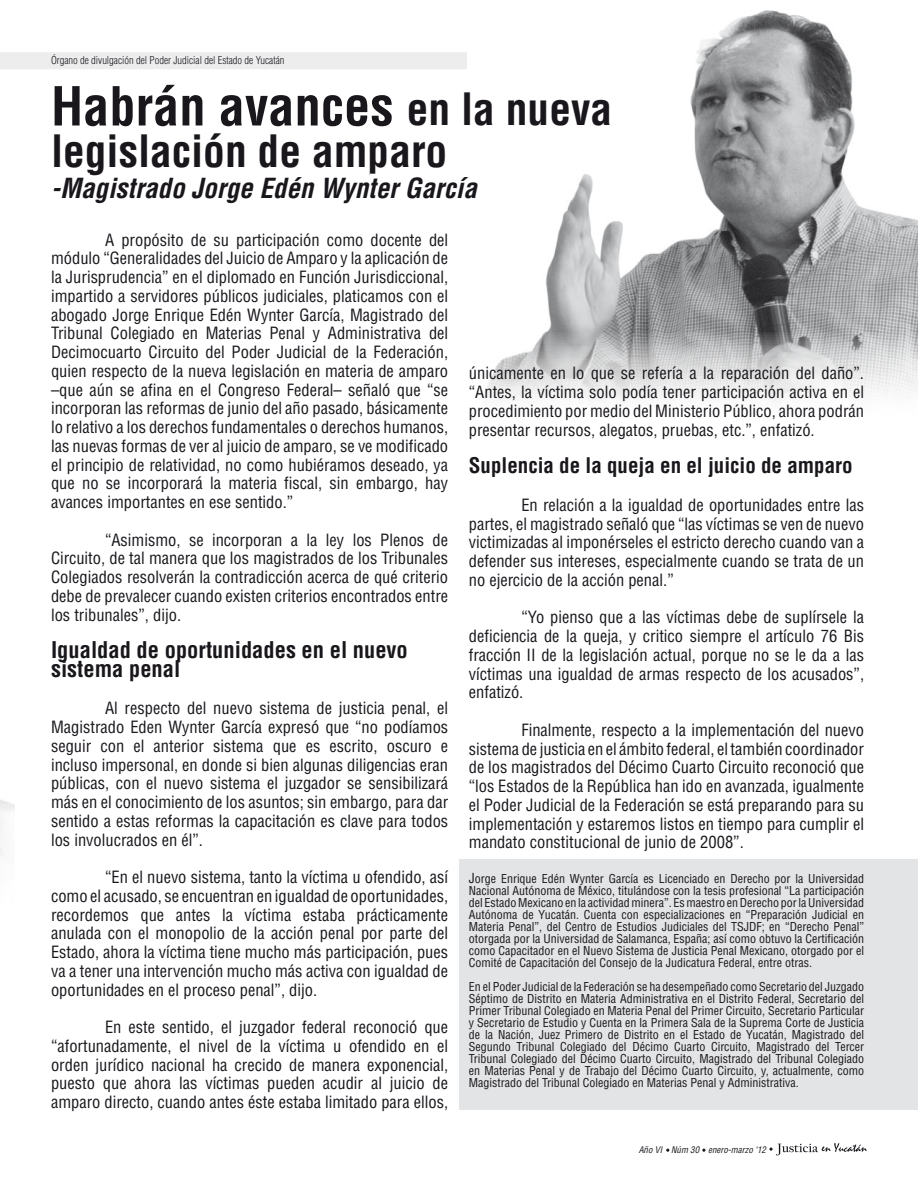
<style>
.page{position:relative;width:918px;height:1188px;background:#fff}
.page>*{position:absolute;margin:0;border:0;box-sizing:border-box;transform-origin:0 0}
.t1{font:700 condensed 52.5px "Helvetica LT Std";color:#1a171c}
.t2{font:700 condensed 43.5px "Helvetica LT Std";color:#1a171c}
.t3{font:italic 700 condensed 27px "Helvetica LT Std";color:#1a171c}
.t4{font:700 condensed 22.5px/18.8px "Helvetica LT Std";color:#1a171c}
.t5{font:700 condensed 21px "Helvetica LT Std";color:#1a171c}
.t6{font:condensed 16.5px/18.8px "Helvetica LT Std";color:#1a171c;text-align:justify}
.t7{font:condensed 12px/12px "Helvetica LT Std";color:#1a171c;text-align:justify}
.t8{font:300 condensed 10.5px "Helvetica LT Std";color:#1a171c}
.t9{font:italic condensed 8.85px "Helvetica LT Std";color:#1a171c}
.s1{font-size:43.5px}
.s2{font-size:13.5px}
</style>
<div class="page">
<img style="left:485px;top:10px;width:433px;height:390px">
<div style="left:459px;top:860px;width:459px;height:250px;background:#e3e4e5"></div>
<svg style="left:0;top:46px;width:876px;height:271px"></svg>
<p class="t8" style="left:51px;top:54px;width:235px">Órgano de divulgación del Poder Judicial del Estado de Yucatán</p>
<h1 class="t1" style="left:51px;top:73px;width:563px">Habrán avances <span class="s1">en la nueva</span></h1>
<h2 class="t2" style="left:51px;top:124px;width:398px">legislación de amparo</h2>
<h3 class="t3" style="left:51px;top:171px;width:427px">-Magistrado Jorge Edén Wynter García</h3>
<p class="t6" style="left:51px;top:230px;width:399px;text-indent:54px">A propósito de su participación como docente del módulo “Generalidades del Juicio de Amparo y la aplicación de la Jurisprudencia” en el diplomado en Función Jurisdiccional, impartido a servidores públicos judiciales, platicamos con el abogado Jorge Enrique Edén Wynter García, Magistrado del Tribunal Colegiado en Materias Penal y Administrativa del Decimocuarto Circuito del Poder Judicial de la Federación, quien respecto de la nueva legislación en materia de amparo –que aún se afina en el Congreso Federal– señaló que “se incorporan las reformas de junio del año pasado, básicamente lo relativo a los derechos fundamentales o derechos humanos, las nuevas formas de ver al juicio de amparo, se ve modificado el principio de relatividad, no como hubiéramos deseado, ya que no se incorporará la materia fiscal, sin embargo, hay avances importantes en ese sentido.”</p>
<p class="t6" style="left:51px;top:530px;width:399px;text-indent:54px">“Asimismo, se incorporan a la ley los Plenos de Circuito, de tal manera que los magistrados de los Tribunales Colegiados resolverán la contradicción acerca de qué criterio debe de prevalecer cuando existen criterios encontrados entre los tribunales”, dijo.</p>
<h3 class="t4" style="left:51px;top:640px;width:358px">Igualdad de oportunidades en el nuevo sistema penal</h3>
<p class="t6" style="left:51px;top:699px;width:399px;text-indent:54px">Al respecto del nuevo sistema de justicia penal, el Magistrado Eden Wynter García expresó que “no podíamos seguir con el anterior sistema que es escrito, oscuro e incluso impersonal, en donde si bien algunas diligencias eran públicas, con el nuevo sistema el juzgador se sensibilizará más en el conocimiento de los asuntos; sin embargo, para dar sentido a estas reformas la capacitación es clave para todos los involucrados en él”.</p>
<p class="t6" style="left:51px;top:868px;width:399px;text-indent:54px">“En el nuevo sistema, tanto la víctima u ofendido, así como el acusado, se encuentran en igualdad de oportunidades, recordemos que antes la víctima estaba prácticamente anulada con el monopolio de la acción penal por parte del Estado, ahora la víctima tiene mucho más participación, pues va a tener una intervención mucho más activa con igualdad de oportunidades en el proceso penal”, dijo.</p>
<p class="t6" style="left:51px;top:1018px;width:399px;text-indent:54px">En este sentido, el juzgador federal reconoció que “afortunadamente, el nivel de la víctima u ofendido en el orden jurídico nacional ha crecido de manera exponencial, puesto que ahora las víctimas pueden acudir al juicio de amparo directo, cuando antes éste estaba limitado para ellos,</p>
<p class="t6" style="left:469px;top:364px;width:397px">únicamente en lo que se refería a la reparación del daño”. “Antes, la víctima solo podía tener participación activa en el procedimiento por medio del Ministerio Público, ahora podrán presentar recursos, alegatos, pruebas, etc.”, enfatizó.</p>
<p class="t5" style="left:469px;top:453px;width:385px">Suplencia de la queja en el juicio de amparo</p>
<p class="t6" style="left:469px;top:495px;width:397px;text-indent:53px">En relación a la igualdad de oportunidades entre las partes, el magistrado señaló que “las víctimas se ven de nuevo victimizadas al imponérseles el estricto derecho cuando van a defender sus intereses, especialmente cuando se trata de un no ejercicio de la acción penal.”</p>
<p class="t6" style="left:469px;top:608px;width:397px;text-indent:53px">“Yo pienso que a las víctimas debe de suplírsele la deficiencia de la queja, y critico siempre el artículo 76 Bis fracción II de la legislación actual, porque no se le da a las víctimas una igualdad de armas respecto de los acusados”, enfatizó.</p>
<p class="t6" style="left:469px;top:720px;width:397px;text-indent:53px">Finalmente, respecto a la implementación del nuevo sistema de justicia en el ámbito federal, el también coordinador de los magistrados del Décimo Cuarto Circuito reconoció que “los Estados de la República han ido en avanzada, igualmente el Poder Judicial de la Federación se está preparando para su implementación y estaremos listos en tiempo para cumplir el mandato constitucional de junio de 2008”.</p>
<p class="t7" style="left:469px;top:873px;width:397px"><span class="s2">J</span>orge Enrique Edén Wynter García es Licenciado en Derecho por la Universidad Nacional Autónoma de México, titulándose con la tesis profesional “La participación del Estado Mexicano en la actividad minera”. Es maestro en Derecho por la Universidad Autónoma de Yucatán. Cuenta con especializaciones en “Preparación Judicial en Materia Penal”, del Centro de Estudios Judiciales del TSJDF; en “Derecho Penal” otorgada por la Universidad de Salamanca, España; así como obtuvo la Certificación como Capacitador en el Nuevo Sistema de Justicia Penal Mexicano, otorgado por el Comité de Capacitación del Consejo de la Judicatura Federal, entre otras.</p>
<p class="t7" style="left:469px;top:981px;width:397px">En el Poder Judicial de la Federación se ha desempeñado como Secretario del Juzgado Séptimo de Distrito en Materia Administrativa en el Distrito Federal, Secretario del Primer Tribunal Colegiado en Materia Penal del Primer Circuito, Secretario Particular y Secretario de Estudio y Cuenta en la Primera Sala de la Suprema Corte de Justicia de la Nación, Juez Primero de Distrito en el Estado de Yucatán, Magistrado del Segundo Tribunal Colegiado del Décimo Cuarto Circuito, Magistrado del Tercer Tribunal Colegiado del Décimo Cuarto Circuito, Magistrado del Tribunal Colegiado en Materias Penal y de Trabajo del Décimo Cuarto Circuito, y, actualmente, como Magistrado del Tribunal Colegiado en Materias Penal y Administrativa.</p>
<p class="t9" style="left:639px;top:1144px;width:129px">Año VI Núm 30 enero-marzo ‘12</p>
</div>
